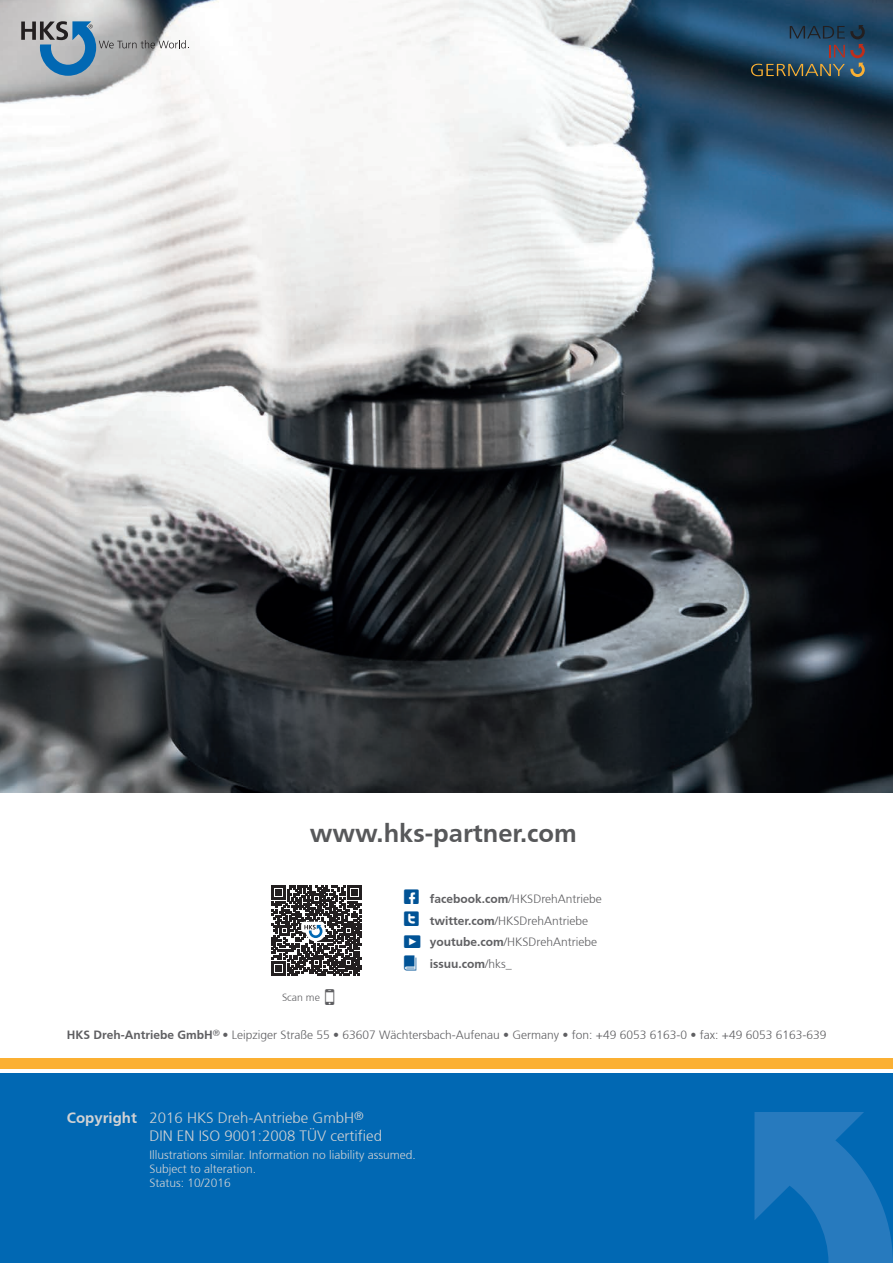
<style>
.page{position:relative;width:893px;height:1263px;background:#fff}
.page>*{position:absolute;margin:0;border:0;box-sizing:border-box;transform-origin:0 0}
.t1{font:700 25.5px "Frutiger 45";color:#57585a}
.t2{font:24px "Modern Pictograms";color:#5f5f62}
.t3{font:300 15px/18px "Frutiger 45";color:#d1d2d4}
.t4{font:300 12px/21.8px "Frutiger 45";color:#5f5f62}
.t5{font:300 12px/14.4px "Frutiger 45";color:#d1d2d4}
.t6{font:300 10.5px "Frutiger 45";color:#5f5f62}
.s1{font-family:"Modern Pictograms";font-weight:400;font-size:24px;color:#015396}
.s2{font-weight:700}
</style>
<div class="page">
<img style="left:0;top:0;width:893px;height:792px">
<svg style="left:271px;top:885px;width:91px;height:91px"></svg>
<svg style="left:751px;top:25px;width:114px;height:52px;background:#365368"></svg>
<div style="left:0;top:1059px;width:893px;height:10px;background:#fbb033"></div>
<div style="left:0;top:1073px;width:893px;height:190px;background:#0168b3"></div>
<svg style="left:754px;top:1112px;width:139px;height:151px"></svg>
<svg style="left:21px;top:21px;width:168px;height:55px"></svg>
<h1 class="t1" style="left:310px;top:818px;width:268px">www.hks-partner.com</h1>
<p class="t6" style="left:282px;top:991px;width:39px">Scan me</p>
<h2 class="t2" style="left:323px;top:986px;width:15px">O</h2>
<p class="t4" style="left:402px;top:888px;width:201px"><span class="s1">G</span> <span class="s2">facebook.com</span>/HKSDrehAntriebe<br><span class="s1">U</span> <span class="s2">twitter.com</span>/HKSDrehAntriebe<br><span class="s1">P</span> <span class="s2">youtube.com</span>/HKSDrehAntriebe<br><span class="s1">B</span> <span class="s2">issuu.com</span>/hks_</p>
<p class="t4" style="left:67px;top:1023px;width:761px"><span class="s2">HKS Dreh-Antriebe GmbH</span><sup>®</sup> • Leipziger Straße 55 • 63607 Wächtersbach-Aufenau • Germany • fon: +49 6053 6163-0 • fax: +49 6053 6163-639</p>
<p class="t3" style="left:149px;top:1108px;width:234px;text-indent:-82px"><span class="s2">Copyright</span> 2016 HKS Dreh-Antriebe GmbH<sup>®<br></sup>DIN EN ISO 9001:2008 TÜV certified</p>
<p class="t5" style="left:149px;top:1147px;width:268px">Illustrations similar. Information no liability assumed.<br>Subject to alteration.<br>Status: 10/2016</p>
</div>
